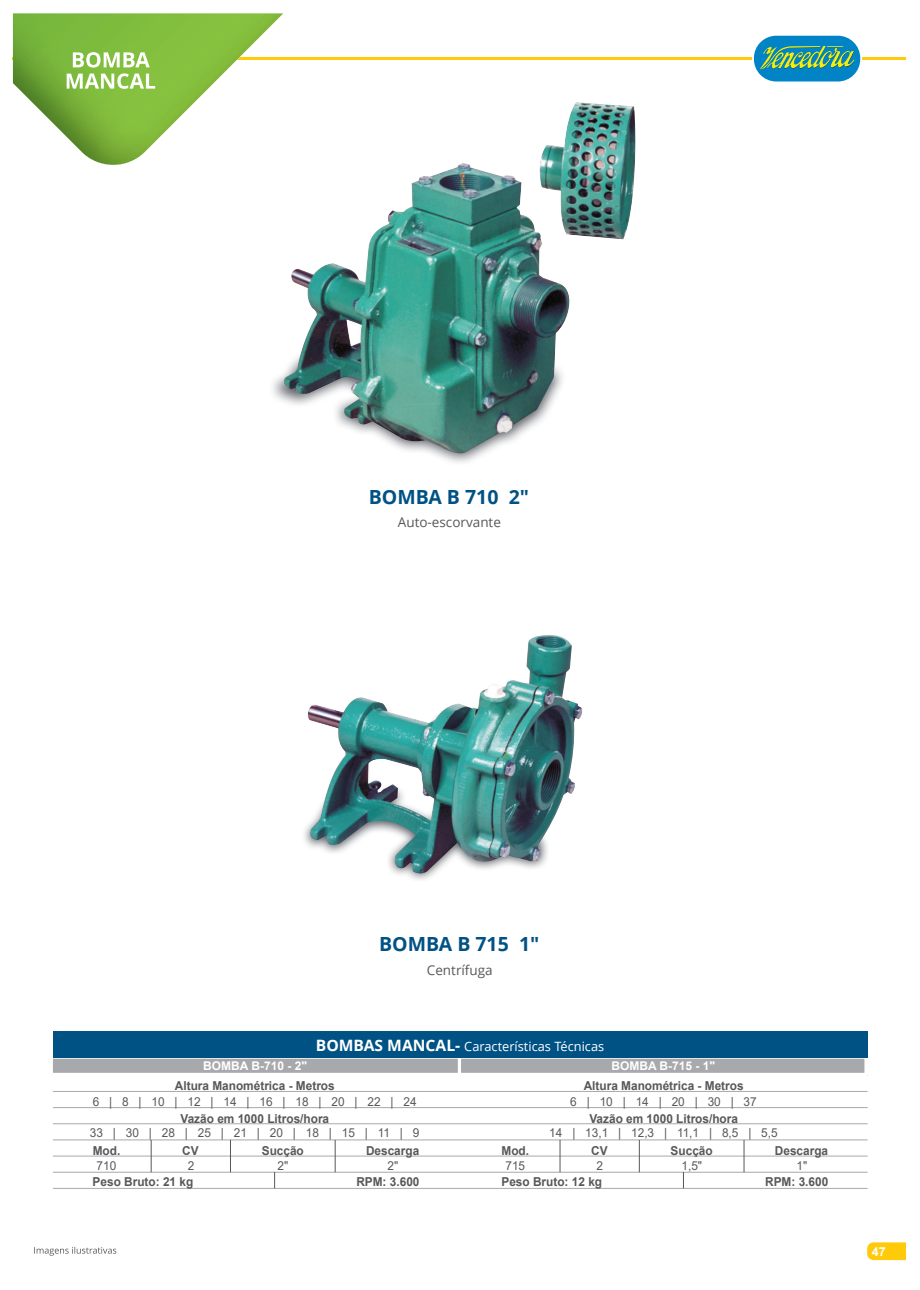
<style>
.page{position:relative;width:920px;height:1290px;background:#fff}
.page>*{position:absolute;margin:0;border:0;box-sizing:border-box;transform-origin:0 0}
.t1{font:700 19.5px "Open Sans";color:#005285}
.t2{font:13.5px "Open Sans";color:#57585a}
.t3{font:12.75px "Open Sans";color:#fff}
.t4{font:700 12.45px "Arial";color:#fff}
.t5{font:700 12.3px "Arial";color:#57585a;scale:.96 1}
.t6{font:12.3px "Arial";color:#57585a;scale:.96 1}
.t7{font:700 12px "Arial";color:#fff}
.s1{font-weight:700;font-size:15.6px}
</style>
<div class="page">
<img style="left:272px;top:375px;width:213px;height:88px">
<img style="left:304px;top:826px;width:131px;height:54px">
<svg style="left:867px;top:1242px;width:39px;height:18px"></svg>
<hr style="left:13px;top:57px;width:893px;height:3px;background:#feca0a">
<svg style="left:34px;top:1247px;width:82px;height:9px"></svg>
<img style="left:308px;top:635px;width:274px;height:238px">
<img style="left:540px;top:102px;width:96px;height:137px">
<img style="left:283px;top:163px;width:287px;height:290px">
<svg style="left:13px;top:14px;width:270px;height:151px"></svg>
<div style="left:752px;top:34px;width:110px;height:49px;border:4px solid #fff;border-radius:22px"></div>
<div style="left:754px;top:36px;width:106px;height:45px;background:#0084c6;border-radius:22px"></div>
<svg style="left:760px;top:46px;width:94px;height:23px"></svg>
<hr style="left:53px;top:1188px;width:815px;height:1px;background:#a8a9ad">
<hr style="left:53px;top:1172px;width:815px;height:1px;background:#a8a9ad">
<hr style="left:53px;top:1156px;width:815px;height:1px;background:#a8a9ad">
<hr style="left:53px;top:1139px;width:815px;height:1px;background:#a8a9ad">
<hr style="left:53px;top:1123px;width:815px;height:1px;background:#a8a9ad">
<hr style="left:53px;top:1107px;width:815px;height:1px;background:#a8a9ad">
<hr style="left:53px;top:1091px;width:815px;height:1px;background:#a8a9ad">
<div style="left:456px;top:1055px;width:412px;height:21px;background:#a8a9ad;border:3px solid #fff"></div>
<div style="left:50px;top:1055px;width:411px;height:21px;background:#a8a9ad;border:3px solid #fff"></div>
<div style="left:53px;top:1031px;width:815px;height:26px;background:#005285"></div>
<hr style="left:151px;top:1140px;width:1px;height:32px;background:#57585a">
<hr style="left:230px;top:1140px;width:1px;height:32px;background:#57585a">
<hr style="left:335px;top:1140px;width:1px;height:32px;background:#57585a">
<svg style="left:274px;top:1172px;width:1px;height:16px"></svg>
<hr style="left:560px;top:1140px;width:1px;height:32px;background:#57585a">
<hr style="left:639px;top:1140px;width:1px;height:32px;background:#57585a">
<hr style="left:744px;top:1140px;width:1px;height:32px;background:#57585a">
<svg style="left:683px;top:1172px;width:1px;height:16px"></svg>
<h1 class="t1" style="left:369px;top:483px;width:162px">BOMBA B 710 2"</h1>
<p class="t2" style="left:398px;top:513px;width:105px">Auto-escorvante</p>
<h1 class="t1" style="left:379px;top:930px;width:162px">BOMBA B 715 1"</h1>
<p class="t2" style="left:427px;top:960px;width:67px">Centrífuga</p>
<p class="t3" style="left:316px;top:1038px;width:290px"><span class="s1">BOMBAS MANCAL-</span> Características Técnicas</p>
<p class="t7" style="left:203px;top:1057px;width:105px">BOMBA B-710 - 2"</p>
<p class="t7" style="left:611px;top:1057px;width:105px">BOMBA B-715 - 1"</p>
<p class="t5" style="left:175px;top:1077px;width:168px">Altura Manométrica - Metros</p>
<p class="t6" style="left:93px;top:1093px;width:339px">6 | 8 | 10 | 12 | 14 | 16 | 18 | 20 | 22 | 24</p>
<p class="t6" style="left:90px;top:1125px;width:345px">33 | 30 | 28 | 25 | 21 | 20 | 18 | 15 | 11 | 9</p>
<p class="t5" style="left:584px;top:1077px;width:168px">Altura Manométrica - Metros</p>
<p class="t6" style="left:570px;top:1093px;width:196px">6 | 10 | 14 | 20 | 30 | 37</p>
<p class="t6" style="left:549px;top:1125px;width:239px">14 | 13,1 | 12,3 | 11,1 | 8,5 | 5,5</p>
<p class="t5" style="left:180px;top:1110px;width:156px">Vazão em 1000 Litros/hora</p>
<p class="t5" style="left:589px;top:1110px;width:156px">Vazão em 1000 Litros/hora</p>
<p class="t5" style="left:93px;top:1142px;width:30px">Mod.</p>
<p class="t6" style="left:97px;top:1157px;width:22px">710</p>
<p class="t5" style="left:182px;top:1142px;width:19px">CV</p>
<p class="t6" style="left:188px;top:1157px;width:8px">2</p>
<p class="t5" style="left:262px;top:1142px;width:45px">Sucção</p>
<p class="t6" style="left:278px;top:1157px;width:13px">2"</p>
<p class="t5" style="left:366px;top:1142px;width:57px">Descarga</p>
<p class="t6" style="left:388px;top:1157px;width:13px">2"</p>
<p class="t5" style="left:501px;top:1142px;width:30px">Mod.</p>
<p class="t6" style="left:505px;top:1157px;width:22px">715</p>
<p class="t5" style="left:591px;top:1142px;width:19px">CV</p>
<p class="t6" style="left:596px;top:1157px;width:8px">2</p>
<p class="t5" style="left:671px;top:1142px;width:45px">Sucção</p>
<p class="t6" style="left:681px;top:1157px;width:23px">1,5"</p>
<p class="t5" style="left:775px;top:1142px;width:57px">Descarga</p>
<p class="t6" style="left:796px;top:1157px;width:13px">1"</p>
<p class="t5" style="left:93px;top:1173px;width:106px">Peso Bruto: 21 kg</p>
<p class="t5" style="left:356px;top:1173px;width:67px">RPM: 3.600</p>
<p class="t5" style="left:501px;top:1173px;width:106px">Peso Bruto: 12 kg</p>
<p class="t5" style="left:765px;top:1173px;width:67px">RPM: 3.600</p>
<p class="t4" style="left:872px;top:1242px;width:15px">47</p>
</div>
